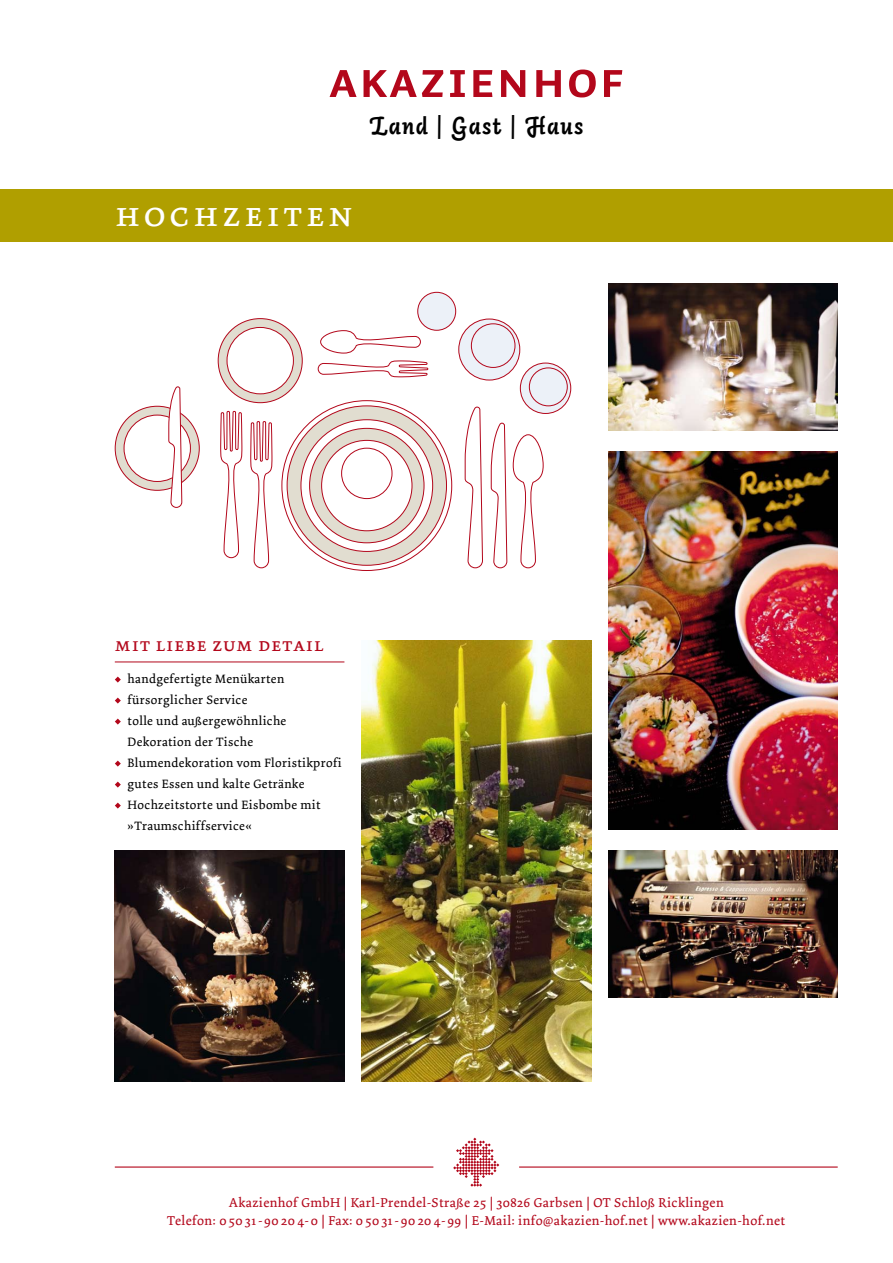
<style>
.page{position:relative;width:893px;height:1263px;background:#fff}
.page>*{position:absolute;margin:0;border:0;box-sizing:border-box;transform-origin:0 0}
.t1{font:51.3px "Auto 3 Bold Sm Cp";letter-spacing:.03em;color:#b3071b}
.t2{font:36px "Dolly Small Caps";letter-spacing:.08em;color:#fff}
.t3{font:italic 700 24.3px "Auto 3";letter-spacing:.05em;color:#000}
.t4{font:19.5px "Dolly Small Caps";letter-spacing:.03em;color:#b3071b}
.t5{font:13.5px/18px "Dolly";letter-spacing:.03em;color:#b3071b;text-align:center}
.t6{font:12.75px/21px "Dolly";letter-spacing:.03em;color:#000}
</style>
<div class="page">
<img style="left:608px;top:452px;width:230px;height:378px">
<img style="left:608px;top:851px;width:230px;height:147px">
<img style="left:608px;top:284px;width:229px;height:146px">
<img style="left:361px;top:641px;width:230px;height:441px">
<img style="left:115px;top:850px;width:229px;height:232px">
<div style="left:520px;top:363px;width:51px;height:50px;background:#ecf1f8;border-radius:50%"></div>
<div style="left:520px;top:363px;width:51px;height:51px;border:1px solid #b3071b;border-radius:50%"></div>
<div style="left:529px;top:367px;width:39px;height:39px;border:1px solid #b3071b;border-radius:50%"></div>
<div style="left:459px;top:319px;width:61px;height:61px;background:#ecf1f8;border-radius:50%"></div>
<div style="left:458px;top:319px;width:62px;height:61px;border:1px solid #b3071b;border-radius:50%"></div>
<svg style="left:464px;top:406px;width:19px;height:163px"></svg>
<svg style="left:490px;top:422px;width:54px;height:147px"></svg>
<svg style="left:320px;top:330px;width:101px;height:24px"></svg>
<svg style="left:250px;top:421px;width:23px;height:148px"></svg>
<svg style="left:220px;top:411px;width:23px;height:147px"></svg>
<svg style="left:317px;top:360px;width:112px;height:18px"></svg>
<div style="left:418px;top:292px;width:38px;height:38px;background:#ecf1f8;border-radius:50%"></div>
<div style="left:417px;top:292px;width:39px;height:39px;border:1px solid #b3071b;border-radius:50%"></div>
<div style="left:471px;top:323px;width:44px;height:45px;border:1px solid #b3071b;border-radius:50%"></div>
<svg style="left:282px;top:401px;width:170px;height:169px"></svg>
<div style="left:287px;top:406px;width:159px;height:159px;background:#e1ddd0;border-radius:50%"></div>
<svg style="left:301px;top:420px;width:132px;height:131px;background:#f6e4e6"></svg>
<div style="left:310px;top:428px;width:114px;height:115px;background:#e1ddd0;border-radius:50%"></div>
<div style="left:322px;top:440px;width:90px;height:91px;background:#fff;border-radius:50%"></div>
<div style="left:341px;top:448px;width:51px;height:51px;border:1px solid #b3071b;border-radius:50%"></div>
<svg style="left:218px;top:319px;width:84px;height:84px;background:#dcc8be"></svg>
<div style="left:227px;top:327px;width:66px;height:67px;background:#fff;border-radius:50%"></div>
<div style="left:227px;top:327px;width:67px;height:67px;border:1px solid #b3071b;border-radius:50%"></div>
<svg style="left:115px;top:406px;width:84px;height:84px;background:#dcc6bd"></svg>
<div style="left:124px;top:415px;width:66px;height:66px;background:#fff;border-radius:50%"></div>
<div style="left:124px;top:415px;width:67px;height:67px;border:1px solid #b3071b;border-radius:50%"></div>
<svg style="left:168px;top:386px;width:15px;height:122px"></svg>
<div style="left:0;top:189px;width:893px;height:53px;background:#b09f00"></div>
<svg style="left:453px;top:1138px;width:46px;height:49px"></svg>
<hr style="left:115px;top:1166px;width:318px;height:1px;background:#b3071b">
<hr style="left:519px;top:1166px;width:319px;height:1px;background:#b3071b">
<hr style="left:115px;top:662px;width:229px;height:1px;background:#b3071b">
<svg style="left:115px;top:676px;width:6px;height:6px"></svg>
<svg style="left:115px;top:697px;width:6px;height:6px"></svg>
<svg style="left:115px;top:718px;width:6px;height:6px"></svg>
<svg style="left:115px;top:760px;width:6px;height:6px"></svg>
<svg style="left:115px;top:781px;width:6px;height:6px"></svg>
<svg style="left:115px;top:802px;width:6px;height:6px"></svg>
<h1 class="t1" style="left:328px;top:50px;width:297px">Akazienhof</h1>
<h3 class="t3" style="left:369px;top:111px;width:216px">Land | Gast | Haus</h3>
<h2 class="t2" style="left:115px;top:193px;width:240px">hochzeiten</h2>
<h3 class="t4" style="left:115px;top:633px;width:211px">mit liebe zum detail</h3>
<p class="t6" style="left:128px;top:668px;width:216px">handgefertigte Menükarten fürsorglicher Service<br>tolle und außergewöhnliche<br>Dekoration der Tische<br>Blumendekoration vom Floristikprofi gutes Essen und kalte Getränke<br>Hochzeitstorte und Eisbombe mit »Traumschiffservice«</p>
<p class="t5" style="left:167px;top:1194px;width:619px">Akazienhof GmbH | Karl-Prendel-Straße 25 | 30826 Garbsen | OT Schloß Ricklingen<br>Telefon: 0 50 31- 90 20 4- 0 | Fax: 0 50 31- 90 20 4- 99 | E-Mail: info@akazien-hof.net | www.akazien-hof.net</p>
</div>
